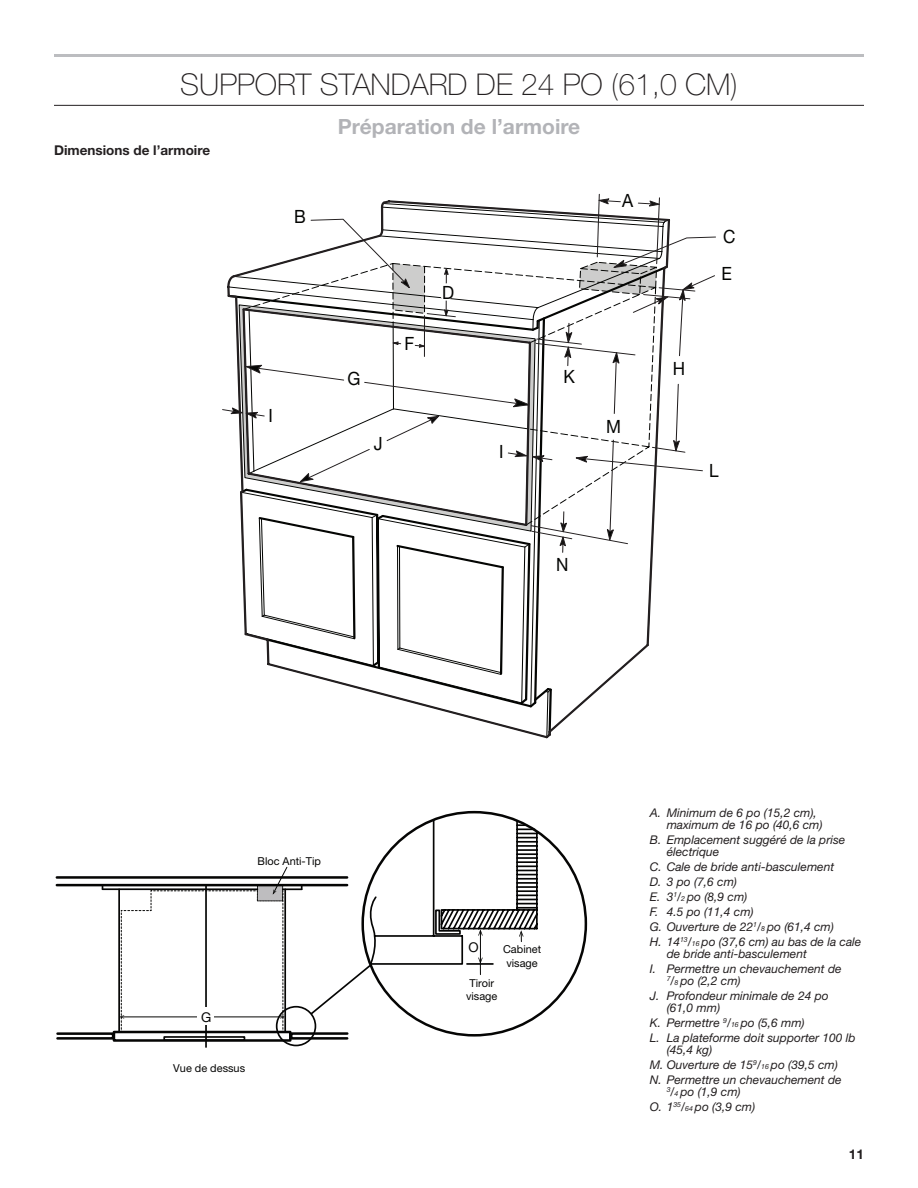
<style>
.page{position:relative;width:918px;height:1188px;background:#fff}
.page>*{position:absolute;margin:0;border:0;box-sizing:border-box;transform-origin:0 0}
.Heading_1{font:100 30px "Helvetica Neue";color:#231f20}
.Heading_2{font:700 21px "Helvetica Neue";color:#b2b3b7}
.t1{font:18.3px "Helvetica Neue LT Std";color:#040503;scale:.94 1}
.Body{font:700 13.5px "Helvetica Neue LT Std";color:#231f20}
.t2{font:700 13.5px "Helvetica Neue";color:#231f20}
.t3{font:13.5px "Helvetica Neue LT Std";color:#050504}
.Table_Callouts{font:italic 12px/12px "Helvetica Neue LT Std";color:#231f20}
.t4{font:10.95px/13px "Helvetica Neue LT Std";color:#050504;text-align:center}
.s1{font-size:7.05px}
</style>
<div class="page">
<hr style="left:54px;top:54px;width:810px;height:3px;background:#bcbdc0">
<hr style="left:54px;top:105px;width:810px;height:1px;background:#231f20">
<svg style="left:222px;top:194px;width:494px;height:544px"></svg>
<svg style="left:56px;top:867px;width:293px;height:173px"></svg>
<svg style="left:101px;top:884px;width:394px;height:163px"></svg>
<svg style="left:366px;top:818px;width:173px;height:157px"></svg>
<h1 class="Heading_1" style="left:180px;top:67px;width:559px">SUPPORT STANDARD DE 24 PO (61,0 CM)</h1>
<h2 class="Heading_2" style="left:338px;top:113px;width:244px">Préparation de l’armoire</h2>
<p class="Body" style="left:54px;top:142px;width:158px">Dimensions de l’armoire</p>
<p class="t1" style="left:294px;top:206px;width:14px">B</p>
<p class="t1" style="left:268px;top:405px;width:6px">I</p>
<p class="t1" style="left:348px;top:368px;width:15px">G</p>
<p class="t1" style="left:374px;top:432px;width:11px">J</p>
<p class="t1" style="left:405px;top:333px;width:12px">F</p>
<p class="t1" style="left:442px;top:281px;width:14px">D</p>
<p class="t1" style="left:499px;top:441px;width:6px">I</p>
<p class="t1" style="left:622px;top:190px;width:13px">A</p>
<p class="t1" style="left:563px;top:366px;width:14px">K</p>
<p class="t1" style="left:606px;top:415px;width:17px">M</p>
<p class="t1" style="left:556px;top:554px;width:15px">N</p>
<p class="t1" style="left:673px;top:357px;width:15px">H</p>
<p class="t1" style="left:723px;top:225px;width:15px">C</p>
<p class="t1" style="left:721px;top:263px;width:13px">E</p>
<p class="t1" style="left:709px;top:460px;width:12px">L</p>
<p class="t4" style="left:258px;top:855px;width:65px">Bloc Anti-Tip</p>
<p class="t3" style="left:201px;top:1009px;width:12px">G</p>
<p class="t4" style="left:173px;top:1061px;width:73px">Vue de dessus</p>
<p class="t3" style="left:468px;top:939px;width:12px">O</p>
<p class="t4" style="left:503px;top:943px;width:40px">Cabinet visage</p>
<p class="t4" style="left:466px;top:976px;width:33px">Tiroir visage</p>
<p class="Table_Callouts" style="left:667px;top:807px;width:157px;text-indent:-17px">A. Minimum de 6 po (15,2 cm), maximum de 16 po (40,6 cm)</p>
<p class="Table_Callouts" style="left:667px;top:834px;width:180px;text-indent:-17px">B. Emplacement suggéré de la prise électrique</p>
<p class="Table_Callouts" style="left:650px;top:861px;width:186px">C. Cale de bride anti-basculement</p>
<p class="Table_Callouts" style="left:650px;top:876px;width:89px">D. 3 po (7,6 cm)</p>
<p class="Table_Callouts" style="left:650px;top:891px;width:99px">E. 3<sup>1</sup>/<span class="s1">2</span> po (8,9 cm)</p>
<p class="Table_Callouts" style="left:650px;top:906px;width:105px">F. 4.5 po (11,4 cm)</p>
<p class="Table_Callouts" style="left:650px;top:921px;width:186px">G. Ouverture de 22<sup>1</sup>/<span class="s1">8</span> po (61,4 cm)</p>
<p class="Table_Callouts" style="left:667px;top:936px;width:196px;text-indent:-17px">H. 14<sup>13</sup>/<span class="s1">16</span> po (37,6 cm) au bas de la cale de bride anti-basculement</p>
<p class="Table_Callouts" style="left:667px;top:963px;width:176px;text-indent:-17px">I. Permettre un chevauchement de<br><sup>7</sup>/<span class="s1">8</span> po (2,2 cm)</p>
<p class="Table_Callouts" style="left:667px;top:990px;width:164px;text-indent:-17px">J. Profondeur minimale de 24 po (61,0 mm)</p>
<p class="Table_Callouts" style="left:650px;top:1017px;width:156px">K. Permettre <sup>9</sup>/<span class="s1">16</span> po (5,6 mm)</p>
<p class="Table_Callouts" style="left:667px;top:1032px;width:191px;text-indent:-17px">L. La plateforme doit supporter 100 lb (45,4 kg)</p>
<p class="Table_Callouts" style="left:650px;top:1059px;width:190px">M. Ouverture de 15<sup>9</sup>/<span class="s1">16</span> po (39,5 cm)</p>
<p class="Table_Callouts" style="left:667px;top:1074px;width:176px;text-indent:-17px">N. Permettre un chevauchement de<br><sup>3</sup>/<span class="s1">4</span> po (1,9 cm)</p>
<p class="Table_Callouts" style="left:650px;top:1101px;width:107px">O. 1<sup>35</sup>/<span class="s1">64</span> po (3,9 cm)</p>
<p class="t2" style="left:849px;top:1146px;width:17px">11</p>
</div>
